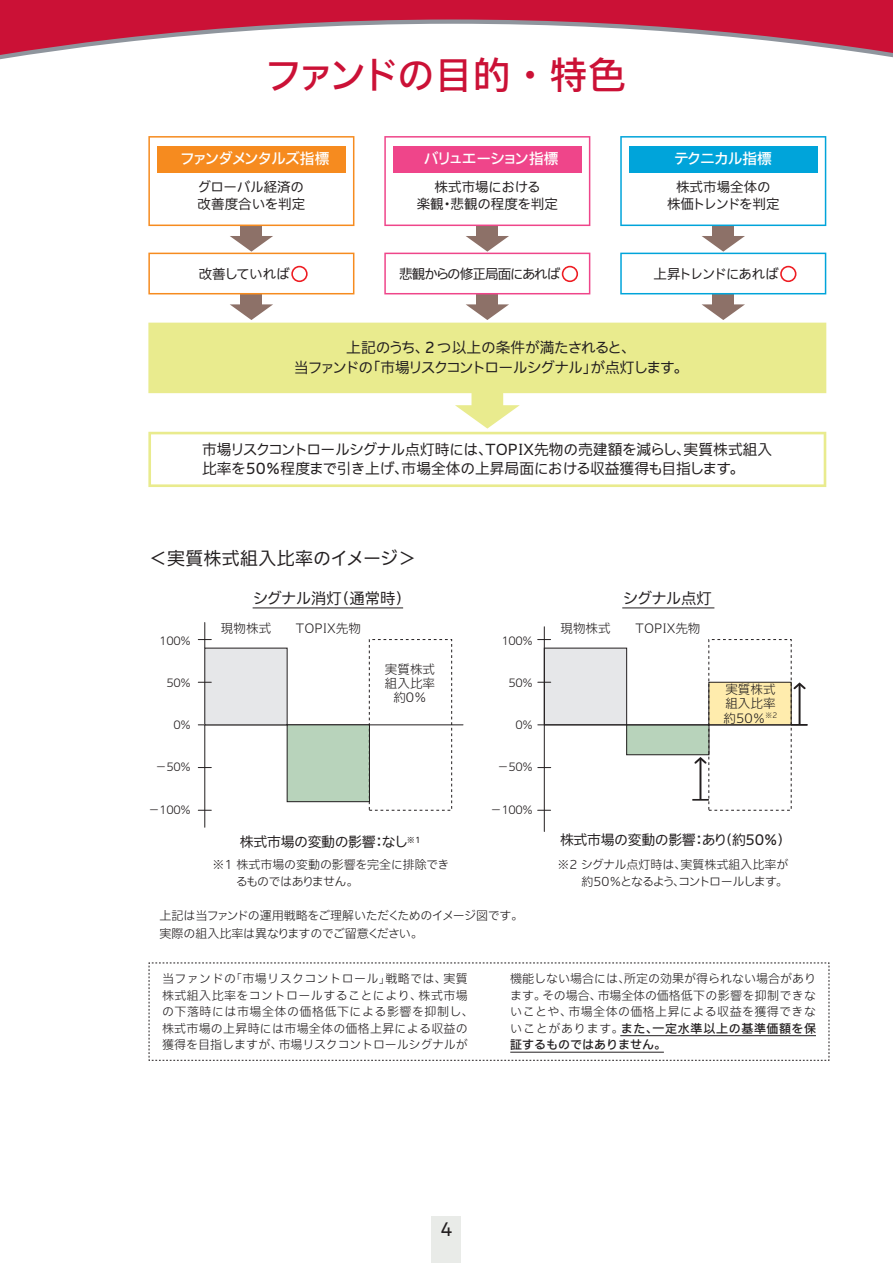
<style>
.page{position:relative;width:893px;height:1263px;background:#fff}
.page>*{position:absolute;margin:0;border:0;box-sizing:border-box;transform-origin:0 0}
.t1{font:500 37.5px "Iwa UCDA Goth Std";letter-spacing:-.055em;color:#cb1136}
.t2{font:100 18px "Iwa UCDA Goth Std";letter-spacing:.015em;color:#231f20}
.t3{font:100 15.3px "Iwa UCDA Goth Std";color:#231f20}
.t4{font:100 15.3px "Iwa UCDA Goth Std";letter-spacing:-.02em;color:#231f20}
.t5{font:100 14.7px/19.6px "Iwa UCDA Goth Std";letter-spacing:-.025em;color:#231f20}
.t6{font:100 14.7px/19.6px "Iwa UCDA Goth Std";letter-spacing:-.06em;color:#231f20;text-align:center}
.t7{font:500 14.7px "Iwa UCDA Goth Std";letter-spacing:-.09em;color:#fff}
.t8{font:500 14.7px "Iwa UCDA Goth Std";letter-spacing:-.065em;color:#fff}
.t9{font:100 13.95px "Iwa UCDA Goth Std";letter-spacing:-.03em;color:#231f20}
.t10{font:100 13.5px/17.2px "Iwa UCDA Goth Std";letter-spacing:-.02em;color:#231f20;text-align:center}
.t11{font:100 13.5px/17.2px "Iwa UCDA Goth Std";color:#231f20;text-align:center}
.t12{font:100 13.5px "Iwa UCDA Goth Std";letter-spacing:-.075em;color:#231f20}
.t13{font:100 13.5px "Iwa UCDA Goth Std";letter-spacing:-.08em;color:#231f20}
.t14{font:300 12.6px/14.2px "Iwa UCDA Goth Std";color:#231f20;text-align:center}
.t15{font:300 12px/16.5px "Iwa UCDA Goth Std";letter-spacing:.035em;color:#231f20}
.t16{font:300 12px/16.5px "Iwa UCDA Goth Std";letter-spacing:.005em;color:#231f20;text-align:justify}
.t17{font:300 12px/18px "Iwa UCDA Goth Std";letter-spacing:-.03em;color:#231f20}
.t18{font:300 12px/17.1px "Iwa UCDA Goth Std";letter-spacing:-.02em;color:#231f20;text-align:right}
.t19{font:300 12px/17.1px "Iwa UCDA Goth Std";letter-spacing:-.025em;color:#231f20}
.t20{font:300 11.1px "Iwa UCDA Goth Std";letter-spacing:-.02em;color:#231f20}
.s1{font-weight:500}
</style>
<div class="page">
<svg style="left:0;top:0;width:893px;height:60px;fill:#cb1136"></svg>
<div style="left:432px;top:1216px;width:29px;height:47px;background:#e9ebe8"></div>
<svg style="left:149px;top:962px;width:680px;height:99px"></svg>
<div style="left:477px;top:226px;width:21px;height:13px;background:#8d7168"></div>
<div style="left:477px;top:294px;width:21px;height:14px;background:#8d7168"></div>
<svg style="left:466px;top:304px;width:43px;height:16px"></svg>
<svg style="left:148px;top:323px;width:678px;height:106px;fill:#e9eb8e"></svg>
<svg style="left:384px;top:136px;width:206px;height:90px"></svg>
<svg style="left:148px;top:432px;width:678px;height:55px"></svg>
<svg style="left:384px;top:236px;width:206px;height:58px"></svg>
<div style="left:393px;top:146px;width:189px;height:26px;background:#ef458a"></div>
<div style="left:713px;top:226px;width:21px;height:13px;background:#8d7168"></div>
<div style="left:713px;top:294px;width:21px;height:14px;background:#8d7168"></div>
<svg style="left:702px;top:304px;width:43px;height:16px"></svg>
<svg style="left:620px;top:136px;width:206px;height:90px"></svg>
<svg style="left:620px;top:236px;width:206px;height:58px"></svg>
<div style="left:629px;top:146px;width:189px;height:26px;background:#00a4da"></div>
<div style="left:241px;top:226px;width:21px;height:13px;background:#8d7168"></div>
<div style="left:241px;top:294px;width:21px;height:14px;background:#8d7168"></div>
<svg style="left:230px;top:304px;width:43px;height:16px"></svg>
<svg style="left:148px;top:136px;width:206px;height:90px"></svg>
<svg style="left:148px;top:236px;width:206px;height:58px"></svg>
<div style="left:157px;top:146px;width:189px;height:26px;background:#f68b1f"></div>
<div style="left:291px;top:266px;width:17px;height:16px;border:2px solid #ee1d23;border-radius:50%"></div>
<div style="left:562px;top:266px;width:16px;height:16px;border:2px solid #ee1d23;border-radius:50%"></div>
<div style="left:780px;top:266px;width:16px;height:16px;border:2px solid #ee1d23;border-radius:50%"></div>
<hr style="left:204px;top:622px;width:1px;height:205px;background:#231f20">
<hr style="left:198px;top:724px;width:265px;height:1px;background:#231f20">
<div style="left:205px;top:648px;width:82px;height:77px;background:#e6e7e9"></div>
<div style="left:287px;top:725px;width:82px;height:77px;background:#b8d3bb"></div>
<div style="left:287px;top:724px;width:83px;height:78px;border:1px solid #231f20"></div>
<div style="left:544px;top:648px;width:83px;height:77px;background:#e6e7e9"></div>
<div style="left:544px;top:648px;width:83px;height:77px;border:1px solid #231f20"></div>
<div style="left:627px;top:725px;width:82px;height:30px;background:#b8d3bb"></div>
<div style="left:626px;top:724px;width:83px;height:31px;border:1px solid #231f20"></div>
<div style="left:709px;top:682px;width:82px;height:43px;background:#ffecad"></div>
<div style="left:708px;top:682px;width:83px;height:43px;border:1px solid #231f20"></div>
<div style="left:369px;top:639px;width:83px;height:171px;border:1px dashed #231f20"></div>
<hr style="left:544px;top:627px;width:1px;height:204px;background:#231f20">
<hr style="left:538px;top:724px;width:269px;height:1px;background:#231f20">
<svg style="left:198px;top:682px;width:13px;height:1px"></svg>
<svg style="left:198px;top:767px;width:13px;height:1px"></svg>
<svg style="left:198px;top:810px;width:13px;height:1px"></svg>
<svg style="left:198px;top:639px;width:13px;height:1px"></svg>
<svg style="left:538px;top:682px;width:13px;height:1px"></svg>
<svg style="left:538px;top:767px;width:13px;height:1px"></svg>
<svg style="left:538px;top:639px;width:13px;height:1px"></svg>
<svg style="left:538px;top:810px;width:13px;height:1px"></svg>
<svg style="left:692px;top:756px;width:17px;height:45px"></svg>
<svg style="left:791px;top:681px;width:16px;height:45px"></svg>
<hr style="left:253px;top:607px;width:150px;height:1px;background:#231f20">
<hr style="left:622px;top:607px;width:92px;height:1px;background:#231f20">
<h1 class="t1" style="left:265px;top:48px;width:362px">ファンドの目的・特色</h1>
<p class="t7" style="left:180px;top:148px;width:151px">ファンダメンタルズ指標</p>
<p class="t7" style="left:424px;top:148px;width:136px">バリュエーション指標</p>
<p class="t8" style="left:674px;top:148px;width:100px">テクニカル指標</p>
<p class="t10" style="left:198px;top:178px;width:109px;text-align:left">グローバル経済の改善度合いを判定</p>
<p class="t11" style="left:417px;top:178px;width:143px">株式市場における<br>楽観・悲観の程度を判定</p>
<p class="t10" style="left:667px;top:178px;width:114px">株式市場全体の<br>株価トレンドを判定</p>
<p class="t10" style="left:199px;top:264px;width:93px">改善していれば</p>
<p class="t12" style="left:399px;top:264px;width:163px">悲観からの修正局面にあれば</p>
<p class="t13" style="left:653px;top:264px;width:127px">上昇トレンドにあれば</p>
<p class="t6" style="left:294px;top:337px;width:396px">上記のうち、２つ以上の条件が満たされると、<br>当ファンドの「市場リスクコントロールシグナル」が点灯します。</p>
<p class="t5" style="left:202px;top:438px;width:572px">市場リスクコントロールシグナル点灯時には、TOPIX先物の売建額を減らし、実質株式組入比率を50％程度まで引き上げ、市場全体の上昇局面における収益獲得も目指します。</p>
<h2 class="t2" style="left:149px;top:545px;width:269px">＜実質株式組入比率のイメージ＞</h2>
<p class="t3" style="left:253px;top:587px;width:160px">シグナル消灯（通常時）</p>
<p class="t4" style="left:623px;top:587px;width:91px">シグナル点灯</p>
<p class="t20" style="left:159px;top:632px;width:33px">100%</p>
<p class="t14" style="left:221px;top:620px;width:52px">現物株式</p>
<p class="t14" style="left:296px;top:620px;width:67px">TOPIX先物</p>
<p class="t14" style="left:560px;top:620px;width:52px">現物株式</p>
<p class="t14" style="left:635px;top:620px;width:67px">TOPIX先物</p>
<p class="t20" style="left:501px;top:632px;width:33px">100%</p>
<p class="t20" style="left:166px;top:675px;width:25px">50%</p>
<p class="t20" style="left:174px;top:717px;width:18px">0%</p>
<p class="t14" style="left:385px;top:661px;width:52px">実質株式組入比率約0％</p>
<p class="t20" style="left:508px;top:675px;width:25px">50%</p>
<p class="t20" style="left:516px;top:717px;width:18px">0%</p>
<p class="t14" style="left:724px;top:681px;width:55px;text-align:left">実質株式組入比率約50％<sup>※2</sup></p>
<p class="t20" style="left:156px;top:759px;width:36px">－50%</p>
<p class="t20" style="left:498px;top:759px;width:36px">－50%</p>
<p class="t20" style="left:148px;top:801px;width:43px">－100%</p>
<p class="t20" style="left:490px;top:801px;width:43px">－100%</p>
<p class="t9" style="left:240px;top:832px;width:182px">株式市場の変動の影響：なし<sup>※1</sup></p>
<p class="t9" style="left:560px;top:830px;width:233px">株式市場の変動の影響：あり（約50％）</p>
<p class="t19" style="left:236px;top:855px;width:215px;text-indent:-23px">※1 株式市場の変動の影響を完全に排除できるものではありません。</p>
<p class="t18" style="left:558px;top:855px;width:232px">※2 シグナル点灯時は、実質株式組入比率が約50％となるよう、コントロールします。</p>
<p class="t17" style="left:160px;top:905px;width:365px">上記は当ファンドの運用戦略をご理解いただくためのイメージ図です。実際の組入比率は異なりますのでご留意ください。</p>
<p class="t15" style="left:162px;top:970px;width:313px">当ファンドの「市場リスクコントロール」戦略では、実質株式組入比率をコントロールすることにより、株式市場の下落時には市場全体の価格低下による影響を抑制し、株式市場の上昇時には市場全体の価格上昇による収益の獲得を目指しますが、市場リスクコントロールシグナルが</p>
<p class="t16" style="left:510px;top:970px;width:307px">機能しない場合には、所定の効果が得られない場合があります。その場合、市場全体の価格低下の影響を抑制できないことや、市場全体の価格上昇による収益を獲得できないことがあります。<span class="s1">また、一定水準以上の基準価額を保証するものではありません。</span></p>
<h2 class="t2" style="left:440px;top:1216px;width:14px">4</h2>
</div>
